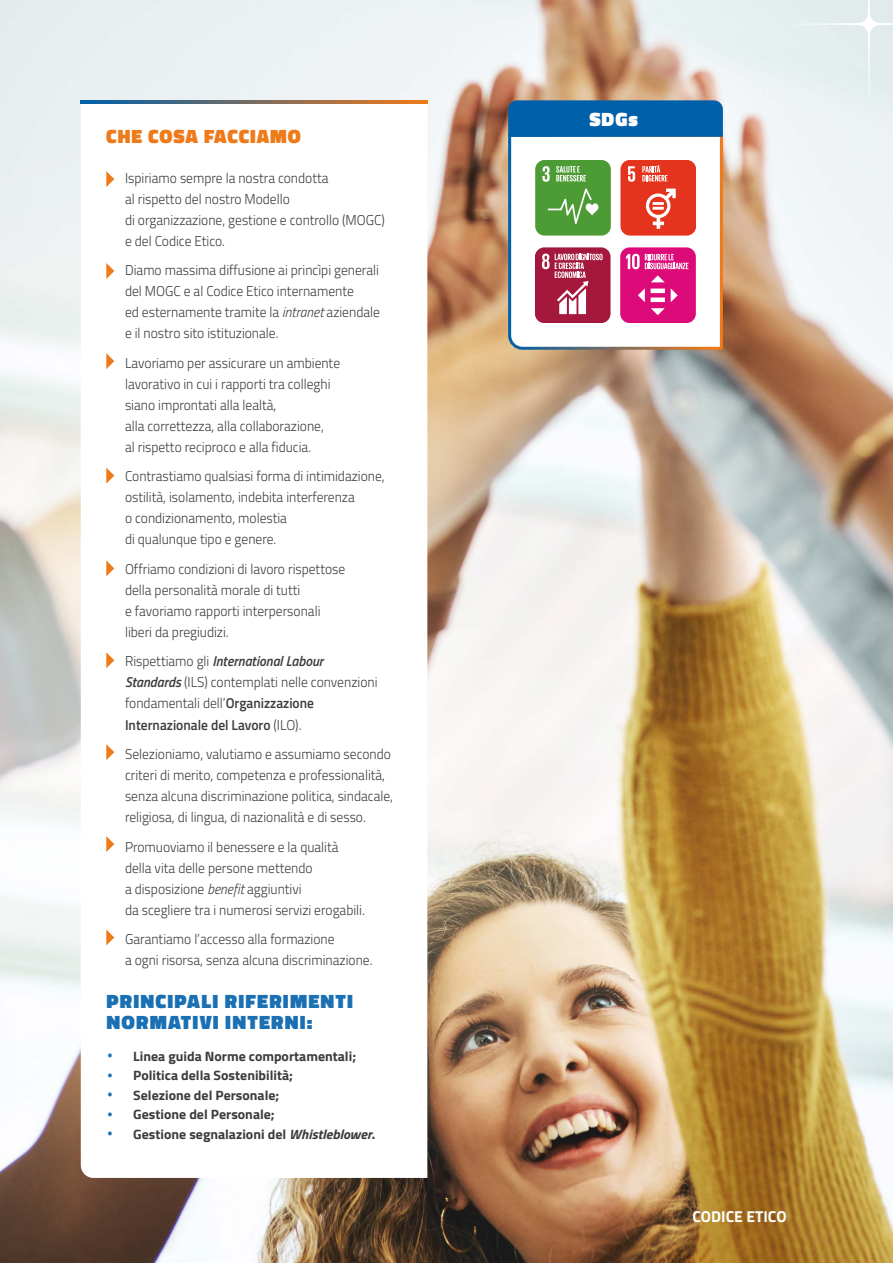
<style>
.page{position:relative;width:893px;height:1263px;background:#fff}
.page>*{position:absolute;margin:0;border:0;box-sizing:border-box;transform-origin:0 0}
.t1{font:900 19.5px/21px "Titillium Web";letter-spacing:.06em;color:#1a70b3}
.t2{font:900 19.5px "Titillium Web";letter-spacing:.05em;color:#ef7a1a}
.t3{font:900 19.5px "Titillium Web";color:#fff}
.t4{font:700 15.75px "Titillium Web";color:#fff}
.t5{font:300 14.25px/21px "Titillium Web";color:#3c3c3b;scale:.95 1}
.t6{font:700 13.5px "Titillium Web";color:#3c3c3b}
.s1{font-style:italic}
.s2{font-weight:600;font-style:italic}
.s3{font-weight:600}
</style>
<div class="page">
<img style="left:0;top:0;width:893px;height:1263px">
<svg style="left:788px;top:0;width:105px;height:104px;background:#e4eeef"></svg>
<svg style="left:81px;top:103px;width:346px;height:1075px"></svg>
<svg style="left:81px;top:100px;width:346px;height:3px"></svg>
<svg style="left:106px;top:171px;width:8px;height:16px"></svg>
<svg style="left:106px;top:263px;width:8px;height:16px"></svg>
<svg style="left:106px;top:353px;width:8px;height:16px"></svg>
<svg style="left:106px;top:468px;width:8px;height:16px"></svg>
<svg style="left:106px;top:560px;width:8px;height:16px"></svg>
<svg style="left:106px;top:652px;width:8px;height:16px"></svg>
<svg style="left:106px;top:744px;width:8px;height:16px"></svg>
<svg style="left:106px;top:836px;width:8px;height:16px"></svg>
<svg style="left:106px;top:929px;width:8px;height:16px"></svg>
<svg style="left:507px;top:132px;width:217px;height:219px"></svg>
<svg style="left:508px;top:100px;width:215px;height:248px"></svg>
<svg style="left:108px;top:1054px;width:4px;height:4px"></svg>
<svg style="left:108px;top:1073px;width:4px;height:4px"></svg>
<svg style="left:108px;top:1093px;width:4px;height:4px"></svg>
<svg style="left:108px;top:1112px;width:4px;height:4px"></svg>
<svg style="left:108px;top:1132px;width:4px;height:4px"></svg>
<p class="t2" style="left:106px;top:122px;width:196px">CHE COSA FACCIAMO</p>
<p class="t5" style="left:125px;top:167px;width:275px">Ispiriamo sempre la nostra condotta<br>al rispetto del nostro Modello<br>di organizzazione, gestione e controllo (MOGC) e del Codice Etico.</p>
<p class="t5" style="left:125px;top:259px;width:270px">Diamo massima diffusione ai princìpi generali del MOGC e al Codice Etico internamente<br>ed esternamente tramite la <span class="s1">intranet</span> aziendale e il nostro sito istituzionale.</p>
<p class="t5" style="left:125px;top:352px;width:228px">Lavoriamo per assicurare un ambiente lavorativo in cui i rapporti tra colleghi siano improntati alla lealtà,<br>alla correttezza, alla collaborazione,<br>al rispetto reciproco e alla fiducia.</p>
<p class="t5" style="left:125px;top:465px;width:275px">Contrastiamo qualsiasi forma di intimidazione, ostilità, isolamento, indebita interferenza<br>o condizionamento, molestia<br>di qualunque tipo e genere.</p>
<p class="t5" style="left:125px;top:558px;width:233px">Offriamo condizioni di lavoro rispettose della personalità morale di tutti<br>e favoriamo rapporti interpersonali liberi da pregiudizi.</p>
<p class="t5" style="left:125px;top:650px;width:267px">Rispettiamo gli <span class="s2">International Labour Standards</span> (ILS) contemplati nelle convenzioni fondamentali dell’<span class="s3">Organizzazione Internazionale del Lavoro</span> (ILO).</p>
<p class="t5" style="left:125px;top:743px;width:284px">Selezioniamo, valutiamo e assumiamo secondo criteri di merito, competenza e professionalità, senza alcuna discriminazione politica, sindacale, religiosa, di lingua, di nazionalità e di sesso.</p>
<p class="t5" style="left:125px;top:835px;width:254px">Promuoviamo il benessere e la qualità della vita delle persone mettendo<br>a disposizione <span class="s1">benefit</span> aggiuntivi<br>da scegliere tra i numerosi servizi erogabili.</p>
<p class="t5" style="left:125px;top:928px;width:262px">Garantiamo l’accesso alla formazione<br>a ogni risorsa, senza alcuna discriminazione.</p>
<p class="t1" style="left:106px;top:990px;width:248px">PRINCIPALI RIFERIMENTI<br>NORMATIVI INTERNI:</p>
<p class="t6" style="left:133px;top:1046px;width:224px">Linea guida Norme comportamentali;</p>
<p class="t6" style="left:133px;top:1065px;width:161px">Politica della Sostenibilità;</p>
<p class="t6" style="left:133px;top:1085px;width:148px">Selezione del Personale;</p>
<p class="t6" style="left:133px;top:1104px;width:143px">Gestione del Personale;</p>
<p class="t6" style="left:133px;top:1124px;width:244px">Gestione segnalazioni del <span class="s1">Whistleblower</span>.</p>
<p class="t3" style="left:589px;top:105px;width:50px">SDGs</p>
<p class="t4" style="left:692px;top:1204px;width:96px">CODICE ETICO</p>
</div>
